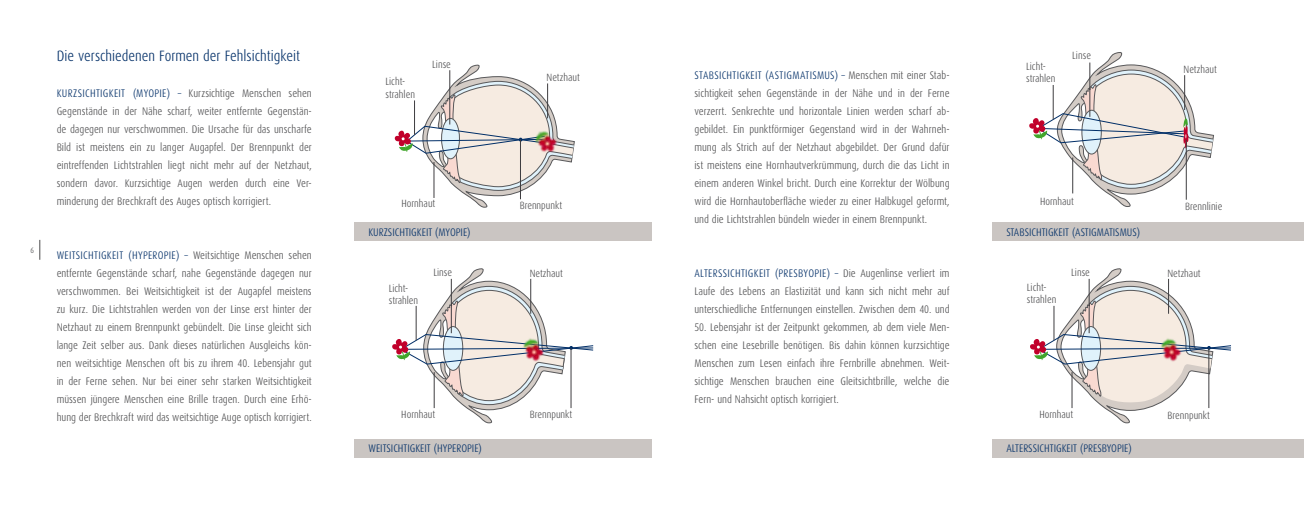
<style>
.page{position:relative;width:1304px;height:511px;background:#fff}
.page>*{position:absolute;margin:0;border:0;box-sizing:border-box;transform-origin:0 0}
.t1{font:300 15px "Dax Condensed";color:#002e67}
.t2{font:300 11px/18px "Dax Condensed";color:#4b4b4d;text-align:justify}
.t3{font:300 11px "Dax Condensed";color:#002e67}
.t4{font:300 10.5px/12.6px "Dax Condensed";color:#4b4b4d}
.t5{font:300 8px "Dax Condensed";color:#4b4b4d}
.s1{color:#002e67}
</style>
<div class="page">
<svg style="left:40px;top:240px;width:1px;height:19px"></svg>
<svg style="left:394px;top:64px;width:181px;height:143px"></svg>
<img style="left:524px;top:119px;width:44px;height:45px">
<hr style="left:450px;top:70px;width:1px;height:54px;background:#3e3d40">
<hr style="left:547px;top:83px;width:1px;height:35px;background:#3e3d40">
<hr style="left:434px;top:162px;width:1px;height:36px;background:#3e3d40">
<hr style="left:520px;top:139px;width:1px;height:60px;background:#3e3d40">
<hr style="left:414px;top:100px;width:1px;height:35px;background:#3e3d40">
<svg style="left:392px;top:268px;width:202px;height:155px"></svg>
<img style="left:512px;top:326px;width:43px;height:46px">
<hr style="left:451px;top:278px;width:1px;height:55px;background:#3e3d40">
<hr style="left:531px;top:278px;width:1px;height:35px;background:#3e3d40">
<hr style="left:434px;top:372px;width:1px;height:35px;background:#3e3d40">
<hr style="left:571px;top:348px;width:1px;height:59px;background:#3e3d40">
<hr style="left:416px;top:305px;width:1px;height:35px;background:#3e3d40">
<div style="left:354px;top:223px;width:298px;height:18px;background:#cac5c2"></div>
<div style="left:354px;top:439px;width:298px;height:18px;background:#cac5c2"></div>
<svg style="left:1029px;top:52px;width:185px;height:155px"></svg>
<hr style="left:1090px;top:62px;width:1px;height:55px;background:#3e3d40">
<hr style="left:1184px;top:75px;width:1px;height:35px;background:#3e3d40">
<hr style="left:1073px;top:157px;width:1px;height:36px;background:#3e3d40">
<hr style="left:1186px;top:140px;width:1px;height:59px;background:#3e3d40">
<hr style="left:1053px;top:85px;width:1px;height:34px;background:#3e3d40">
<svg style="left:1030px;top:268px;width:201px;height:155px"></svg>
<img style="left:1150px;top:326px;width:43px;height:46px">
<hr style="left:1089px;top:278px;width:1px;height:55px;background:#3e3d40">
<hr style="left:1168px;top:278px;width:1px;height:35px;background:#3e3d40">
<hr style="left:1072px;top:372px;width:1px;height:35px;background:#3e3d40">
<hr style="left:1209px;top:348px;width:1px;height:59px;background:#3e3d40">
<hr style="left:1054px;top:305px;width:1px;height:35px;background:#3e3d40">
<div style="left:992px;top:223px;width:312px;height:18px;background:#cac5c2"></div>
<div style="left:992px;top:439px;width:312px;height:18px;background:#cac5c2"></div>
<p class="t5" style="left:30px;top:245px;width:5px">6</p>
<h1 class="t1" style="left:57px;top:47px;width:245px">Die verschiedenen Formen der Fehlsichtigkeit</h1>
<p class="t3" style="left:57px;top:87px;width:11px">Kurzsichtigkeit</p>
<p class="t3" style="left:133px;top:87px;width:17px">(Myopie</p>
<p class="t2" style="left:57px;top:84px;width:257px;text-indent:110px"><span class="s1">) –</span> Kurzsichtige Menschen sehen Gegenstände in der Nähe scharf, weiter entfernte Gegenstän&shy;de dagegen nur verschwommen. Die Ursache für das unscharfe Bild ist meistens ein zu langer Augapfel. Der Brennpunkt der eintreffenden Lichtstrahlen liegt nicht mehr auf der Netzhaut, sondern davor. Kurzsichtige Augen werden durch eine Ver&shy;minderung der Brechkraft des Auges optisch korrigiert.</p>
<p class="t2" style="left:57px;top:246px;width:257px;text-indent:119px"><span class="s1">) –</span> Weitsichtige Menschen sehen entfernte Gegenstände scharf, nahe Gegenstände dagegen nur verschwommen. Bei Weitsichtigkeit ist der Augapfel meistens zu kurz. Die Lichtstrahlen werden von der Linse erst hinter der Netzhaut zu einem Brennpunkt gebündelt. Die Linse gleicht sich lange Zeit selber aus. Dank dieses natürlichen Ausgleichs kön&shy;nen weitsichtige Menschen oft bis zu ihrem 40. Lebensjahr gut in der Ferne sehen. Nur bei einer sehr starken Weitsichtigkeit müssen jüngere Menschen eine Brille tragen. Durch eine Erhö&shy;hung der Brechkraft wird das weitsichtige Auge optisch korrigiert.</p>
<p class="t3" style="left:57px;top:249px;width:13px">Weitsichtigkeit</p>
<p class="t3" style="left:129px;top:249px;width:16px">(Hyperopie</p>
<p class="t4" style="left:386px;top:75px;width:31px">Licht&shy;strahlen</p>
<p class="t4" style="left:432px;top:58px;width:20px">Linse</p>
<p class="t4" style="left:547px;top:71px;width:35px">Netzhaut</p>
<p class="t4" style="left:401px;top:197px;width:35px">Hornhaut</p>
<p class="t4" style="left:520px;top:198px;width:44px">Brennpunkt</p>
<p class="t3" style="left:369px;top:226px;width:10px">Kurzsichtigkeit</p>
<p class="t3" style="left:435px;top:226px;width:16px">(Myopie</p>
<p class="t3" style="left:467px;top:226px;width:5px">)</p>
<p class="t4" style="left:389px;top:281px;width:31px">Licht&shy;strahlen</p>
<p class="t4" style="left:433px;top:266px;width:20px">Linse</p>
<p class="t4" style="left:530px;top:267px;width:35px">Netzhaut</p>
<p class="t4" style="left:401px;top:408px;width:35px">Hornhaut</p>
<p class="t4" style="left:530px;top:407px;width:44px">Brennpunkt</p>
<p class="t3" style="left:369px;top:442px;width:23px">WEITsichtigkeit</p>
<p class="t3" style="left:434px;top:442px;width:50px">(HYPEROPIE)</p>
<p class="t2" style="left:694px;top:66px;width:257px;text-indent:140px"><span class="s1">) –</span> Menschen mit einer Stab&shy;sichtigkeit sehen Gegenstände in der Nähe und in der Ferne verzerrt. Senkrechte und horizontale Linien werden scharf ab&shy;gebildet. Ein punktförmiger Gegenstand wird in der Wahrneh&shy;mung als Strich auf der Netzhaut abgebildet. Der Grund dafür ist meistens eine Hornhautverkrümmung, durch die das Licht in einem anderen Winkel bricht. Durch eine Korrektur der Wölbung wird die Hornhautoberfläche wieder zu einer Halbkugel geformt, und die Lichtstrahlen bündeln wieder in einem Brennpunkt.</p>
<p class="t3" style="left:694px;top:69px;width:11px">Stabsichtigkeit</p>
<p class="t3" style="left:765px;top:69px;width:16px">(Astigmatismus</p>
<p class="t3" style="left:694px;top:267px;width:12px">Alterssichtigkeit</p>
<p class="t3" style="left:775px;top:267px;width:15px">(Presbyopie</p>
<p class="t2" style="left:694px;top:264px;width:257px;text-indent:132px"><span class="s1">) –</span> Die Augenlinse verliert im Laufe des Lebens an Elastizität und kann sich nicht mehr auf unterschiedliche Entfernungen einstellen. Zwischen dem 40. und</p>
<p class="t2" style="left:694px;top:318px;width:257px">50. Lebensjahr ist der Zeitpunkt gekommen, ab dem viele Men&shy;schen eine Lesebrille benötigen. Bis dahin können kurzsichtige Menschen zum Lesen einfach ihre Fernbrille abnehmen. Weit&shy;sichtige Menschen brauchen eine Gleitsichtbrille, welche die Fern- und Nahsicht optisch korrigiert.</p>
<p class="t4" style="left:1026px;top:60px;width:31px">Licht&shy;strahlen</p>
<p class="t4" style="left:1072px;top:49px;width:20px">Linse</p>
<p class="t4" style="left:1184px;top:63px;width:35px">Netzhaut</p>
<p class="t4" style="left:1040px;top:195px;width:35px">Hornhaut</p>
<p class="t3" style="left:1006px;top:226px;width:24px">STABsichtigkeit</p>
<p class="t3" style="left:1072px;top:226px;width:15px">(Astigmatismus</p>
<p class="t3" style="left:1137px;top:226px;width:5px">)</p>
<p class="t4" style="left:1185px;top:200px;width:39px">Brennlinie</p>
<p class="t4" style="left:1027px;top:280px;width:31px">Licht&shy;strahlen</p>
<p class="t4" style="left:1071px;top:266px;width:20px">Linse</p>
<p class="t4" style="left:1167px;top:267px;width:35px">Netzhaut</p>
<p class="t4" style="left:1039px;top:408px;width:35px">Hornhaut</p>
<p class="t4" style="left:1167px;top:409px;width:44px">Brennpunkt</p>
<p class="t3" style="left:1006px;top:442px;width:11px">Alterssichtigkeit</p>
<p class="t3" style="left:1080px;top:442px;width:14px">(Presbyopie</p>
<p class="t3" style="left:1128px;top:442px;width:5px">)</p>
</div>
